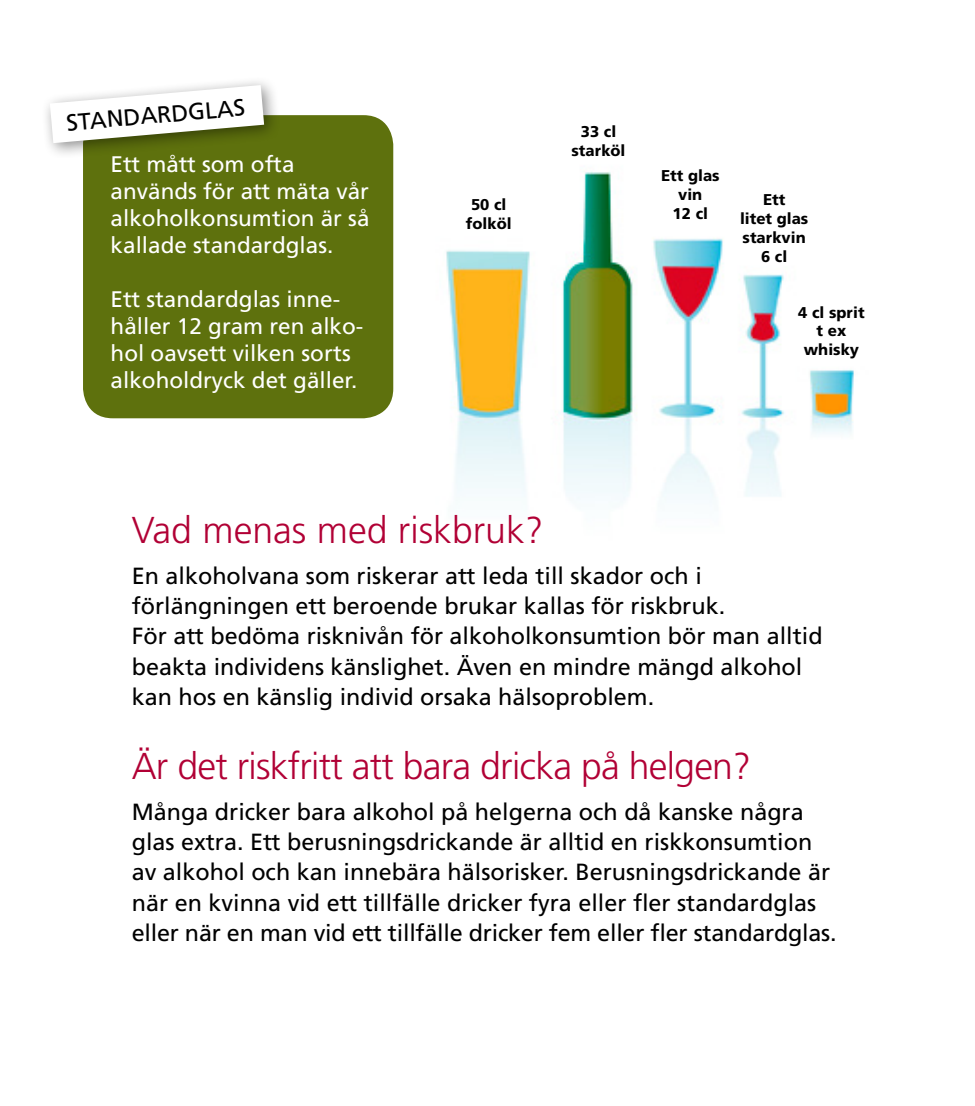
<style>
.page{position:relative;width:975px;height:1106px;background:#fff}
.page>*{position:absolute;margin:0;border:0;box-sizing:border-box;transform-origin:0 0}
.t1{font:300 37.5px "Frutiger SLLOTF";letter-spacing:-.02em;color:#b10035}
.t2{font:300 37.5px "Frutiger SLLOTF";color:#b10035}
.t3{font:23.5px/30.5px "Frutiger SLLOTF";color:#000}
.t4{font:23.25px "Frutiger SLLOTF";color:#000}
.t5{font:22.5px/27px "Frutiger SLLOTF";color:#fff}
.t6{font:800 15.75px/18.8px "Frutiger SLLOTF";color:#000;text-align:center}
</style>
<div class="page">
<img style="left:446px;top:171px;width:408px;height:328px">
<div style="left:83px;top:115px;width:310px;height:303px;background:#5e710d;border-radius:30px"></div>
<div style="left:41px;top:76px;width:240px;height:83px;background:#000;opacity:.45"></div>
<svg style="left:50px;top:85px;width:214px;height:58px"></svg>
<p class="t4" style="left:65px;top:109px;width:181px;rotate:-5deg">STANDARDGLAS</p>
<p class="t5" style="left:111px;top:151px;width:260px">Ett mått som ofta används för att mäta vår alkoholkonsumtion är så kallade standardglas.</p>
<p class="t5" style="left:111px;top:286px;width:254px">Ett standardglas inne&shy;håller 12 gram ren alko&shy;hol oavsett vilken sorts alkoholdryck det gäller.</p>
<p class="t6" style="left:466px;top:195px;width:47px">50 cl folköl</p>
<p class="t6" style="left:571px;top:122px;width:55px">33 cl starköl</p>
<p class="t6" style="left:661px;top:166px;width:60px">Ett glas vin<br>12 cl</p>
<p class="t6" style="left:740px;top:190px;width:70px">Ett<br>litet glas starkvin<br>6 cl</p>
<p class="t6" style="left:798px;top:302px;width:68px">4 cl sprit t ex whisky</p>
<h1 class="t2" style="left:132px;top:509px;width:413px">Vad menas med riskbruk?</h1>
<p class="t3" style="left:132px;top:560px;width:692px">En alkoholvana som riskerar att leda till skador och i förlängningen ett beroende brukar kallas för riskbruk.<br>För att bedöma risknivån för alkoholkonsumtion bör man alltid beakta individens känslighet. Även en mindre mängd alkohol kan hos en känslig individ orsaka hälsoproblem.</p>
<h1 class="t1" style="left:132px;top:745px;width:620px">Är det riskfritt att bara dricka på helgen?</h1>
<p class="t3" style="left:132px;top:796px;width:706px">Många dricker bara alkohol på helgerna och då kanske några glas extra. Ett berusningsdrickande är alltid en riskkonsumtion av alkohol och kan innebära hälsorisker. Berusningsdrickande är när en kvinna vid ett tillfälle dricker fyra eller fler standardglas eller när en man vid ett tillfälle dricker fem eller fler standardglas.</p>
</div>
